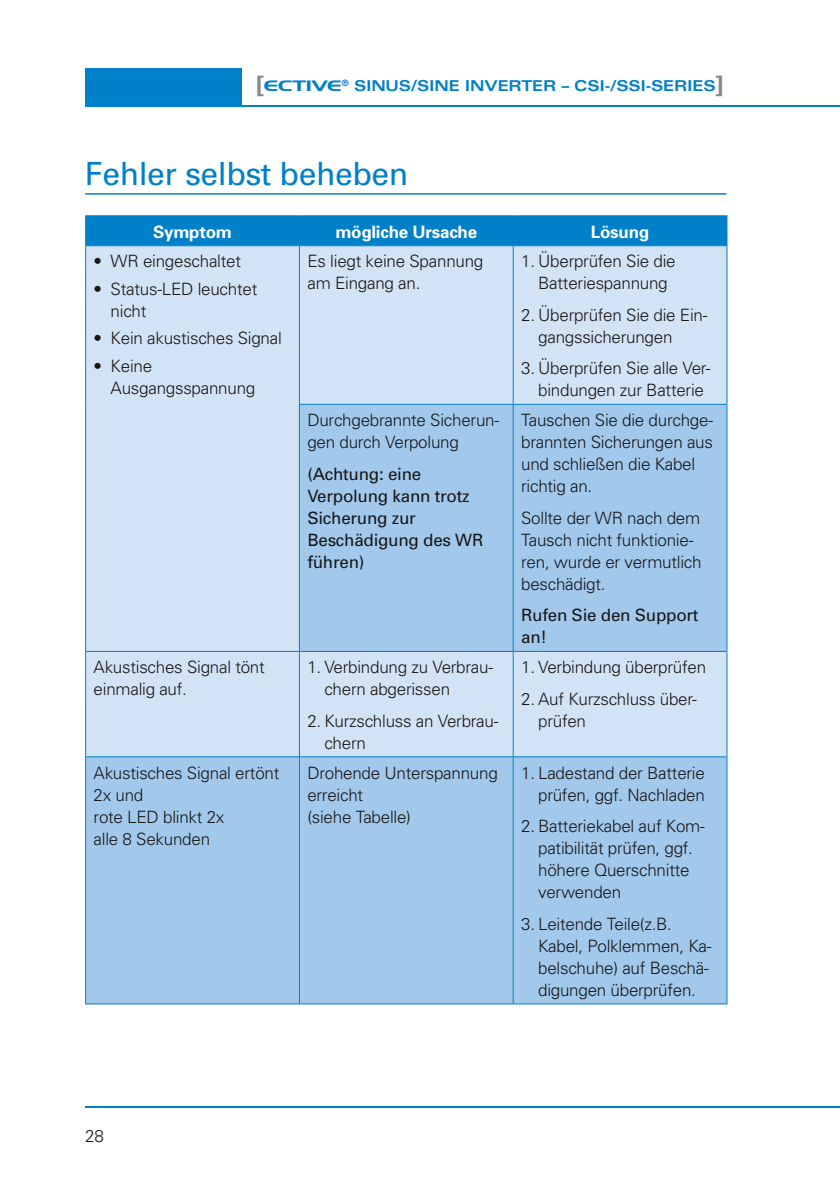
<style>
.page{position:relative;width:840px;height:1191px;background:#fff}
.page>*{position:absolute;margin:0;border:0;box-sizing:border-box;transform-origin:0 0}
.t1{font:32px "Univers";letter-spacing:-.015em;color:#0080c8}
.t2{font:300 17px/22px "Univers";letter-spacing:-.015em;color:#181716}
.t3{font:17px/22px "Univers";letter-spacing:-.015em;color:#181716}
.t4{font:700 17px "Univers";letter-spacing:-.015em;color:#fff}
.t5{font:700 expanded 15px "Univers";letter-spacing:-.015em;color:#0080c8}
.s1{font-size:23.4px;color:#868786}
.s2{font-family:"Hanzel Extended Normal";font-weight:400;font-stretch:normal}
</style>
<div class="page">
<div style="left:85px;top:68px;width:156px;height:38px;background:#0080c8"></div>
<hr style="left:85px;top:105px;width:754px;height:1px;background:#0080c8">
<hr style="left:85px;top:1106px;width:754px;height:1px;background:#0080c8">
<hr style="left:85px;top:193px;width:641px;height:2px;background:#0080c8">
<div style="left:86px;top:246px;width:640px;height:158px;background:#d3e3f6"></div>
<svg style="left:86px;top:404px;width:640px;height:599px;background:#b0d0ef"></svg>
<hr style="left:85px;top:246px;width:1px;height:158px;background:#0080c8">
<hr style="left:726px;top:246px;width:1px;height:158px;background:#0080c8">
<hr style="left:85px;top:404px;width:1px;height:247px;background:#0080c8">
<hr style="left:726px;top:404px;width:1px;height:247px;background:#0080c8">
<hr style="left:85px;top:651px;width:1px;height:106px;background:#0080c8">
<hr style="left:726px;top:651px;width:1px;height:106px;background:#0080c8">
<hr style="left:85px;top:757px;width:1px;height:246px;background:#0080c8">
<hr style="left:726px;top:757px;width:1px;height:246px;background:#0080c8">
<hr style="left:299px;top:246px;width:1px;height:158px;background:#0080c8">
<hr style="left:512px;top:246px;width:1px;height:158px;background:#0080c8">
<hr style="left:299px;top:404px;width:214px;height:1px;background:#0080c8">
<hr style="left:299px;top:404px;width:1px;height:247px;background:#0080c8">
<hr style="left:513px;top:404px;width:213px;height:1px;background:#0080c8">
<hr style="left:512px;top:404px;width:1px;height:247px;background:#0080c8">
<hr style="left:86px;top:651px;width:213px;height:1px;background:#0080c8">
<hr style="left:299px;top:651px;width:214px;height:1px;background:#0080c8">
<hr style="left:299px;top:651px;width:1px;height:105px;background:#0080c8">
<hr style="left:513px;top:651px;width:213px;height:1px;background:#0080c8">
<hr style="left:512px;top:651px;width:1px;height:105px;background:#0080c8">
<hr style="left:86px;top:756px;width:213px;height:1px;background:#0080c8">
<hr style="left:299px;top:756px;width:214px;height:1px;background:#0080c8">
<hr style="left:299px;top:757px;width:1px;height:246px;background:#0080c8">
<hr style="left:513px;top:756px;width:213px;height:1px;background:#0080c8">
<hr style="left:512px;top:757px;width:1px;height:246px;background:#0080c8">
<hr style="left:85px;top:1003px;width:214px;height:1px;background:#0080c8">
<hr style="left:299px;top:1003px;width:214px;height:1px;background:#0080c8">
<hr style="left:513px;top:1003px;width:214px;height:1px;background:#0080c8">
<hr style="left:85px;top:215px;width:214px;height:1px;background:#0080c8">
<hr style="left:299px;top:215px;width:214px;height:1px;background:#0080c8">
<hr style="left:513px;top:215px;width:214px;height:1px;background:#0080c8">
<div style="left:85px;top:216px;width:642px;height:29px;background:#0080c8"></div>
<hr style="left:85px;top:245px;width:214px;height:1px;background:#0080c8">
<hr style="left:299px;top:245px;width:214px;height:1px;background:#0080c8">
<hr style="left:513px;top:245px;width:214px;height:1px;background:#0080c8">
<p class="t5" style="left:255px;top:77px;width:470px"><span class="s1">[</span><span class="s2">ECTIVE</span><sup>®</sup> SINUS/SINE INVERTER – CSI-/SSI-SERIES<span class="s1">]</span></p>
<h1 class="t1" style="left:85px;top:153px;width:324px">Fehler selbst beheben</h1>
<p class="t4" style="left:153px;top:221px;width:80px">Symptom</p>
<p class="t4" style="left:335px;top:221px;width:143px">mögliche Ursache</p>
<p class="t4" style="left:590px;top:221px;width:60px">Lösung</p>
<p class="t2" style="left:94px;top:249px;width:149px">• WR eingeschaltet</p>
<p class="t2" style="left:111px;top:277px;width:148px;text-indent:-17px">• Status-LED leuchtet nicht</p>
<p class="t2" style="left:94px;top:327px;width:190px">• Kein akustisches Signal</p>
<p class="t2" style="left:111px;top:354px;width:146px;text-indent:-17px">• Keine<br>Ausgangsspannung</p>
<p class="t2" style="left:307px;top:249px;width:177px">Es liegt keine Spannung am Eingang an.</p>
<p class="t2" style="left:521px;top:249px;width:156px;text-align:center">1. Überprüfen Sie die<br>Batteriespannung</p>
<p class="t2" style="left:538px;top:303px;width:171px;text-indent:-17px">2. Überprüfen Sie die Ein&shy;gangssicherungen</p>
<p class="t2" style="left:538px;top:357px;width:174px;text-indent:-17px">3. Überprüfen Sie alle Ver&shy;bindungen zur Batterie</p>
<p class="t2" style="left:307px;top:408px;width:193px">Durchgebrannte Sicherun&shy;gen durch Verpolung</p>
<p class="t3" style="left:307px;top:462px;width:177px">(Achtung: eine<br>Verpolung kann trotz<br>Sicherung zur<br>Beschädigung des WR führen)</p>
<p class="t2" style="left:521px;top:408px;width:193px">Tauschen Sie die durchge&shy;brannten Sicherungen aus und schließen die Kabel richtig an.</p>
<p class="t2" style="left:521px;top:506px;width:182px">Sollte der WR nach dem<br>Tausch nicht funktionie&shy;ren, wurde er vermutlich beschädigt.</p>
<p class="t3" style="left:521px;top:604px;width:179px">Rufen Sie den Support an!</p>
<p class="t2" style="left:94px;top:655px;width:173px">Akustisches Signal tönt einmalig auf.</p>
<p class="t2" style="left:324px;top:655px;width:170px;text-indent:-17px">1. Verbindung zu Verbrau&shy;chern abgerissen</p>
<p class="t2" style="left:324px;top:709px;width:175px;text-indent:-17px">2. Kurzschluss an Verbrau&shy;chern</p>
<p class="t2" style="left:521px;top:655px;width:186px">1. Verbindung überprüfen</p>
<p class="t2" style="left:538px;top:687px;width:160px;text-indent:-17px">2. Auf Kurzschluss über&shy;prüfen</p>
<p class="t2" style="left:93px;top:761px;width:187px">Akustisches Signal ertönt<br>2x und<br>rote LED blinkt 2x<br>alle 8 Sekunden</p>
<p class="t2" style="left:307px;top:761px;width:192px">Drohende Unterspannung erreicht<br>(siehe Tabelle)</p>
<p class="t2" style="left:521px;top:761px;width:185px;text-align:right">1. Ladestand der Batterie prüfen, ggf. Nachladen</p>
<p class="t2" style="left:538px;top:814px;width:168px;text-indent:-17px">2. Batteriekabel auf Kom&shy;patibilität prüfen, ggf. höhere Querschnitte verwenden</p>
<p class="t2" style="left:538px;top:912px;width:175px;text-indent:-17px">3. Leitende Teile(z. B.<br>Kabel, Polklemmen, Ka&shy;belschuhe) auf Beschä&shy;digungen überprüfen.</p>
<p class="t2" style="left:85px;top:1124px;width:20px">28</p>
</div>
